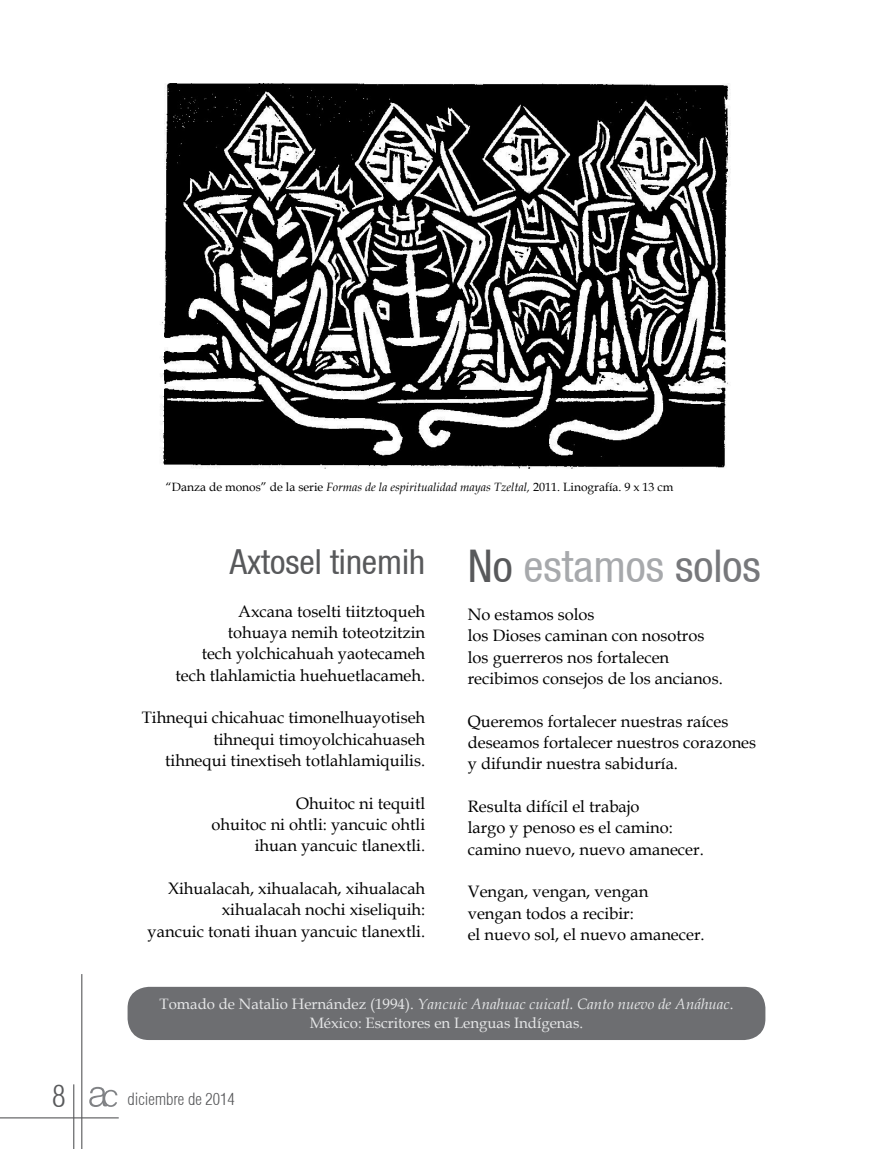
<style>
.page{position:relative;width:893px;height:1149px;background:#fff}
.page>*{position:absolute;margin:0;border:0;box-sizing:border-box;transform-origin:0 0}
.t1{font:condensed 45px "Helvetica 57";color:#a7a9ac}
.t2{font:condensed 34.5px "Helvetica 57";color:#58595b}
.t3{font:300 condensed 30.3px "Helvetica";color:#58595b}
.t4{font:16.5px/21.3px "Book Antiqua";color:#000;text-align:right}
.t5{font:300 condensed 16.5px "Helvetica";color:#58595b}
.t6{font:15px/19.5px "Book Antiqua";color:#e6e7e8;text-align:center}
.t7{font:12px "Book Antiqua";color:#000}
.s1{font-style:italic}
.s2{color:#58595b}
.s3{color:#77787b}
</style>
<div class="page">
<hr style="left:81px;top:973px;width:1px;height:175px;background:#58595b">
<hr style="left:0;top:1116px;width:119px;height:2px;background:#58595b">
<hr style="left:73px;top:1083px;width:1px;height:65px;background:#58595b">
<svg style="left:89px;top:1086px;width:28px;height:20px"></svg>
<div style="left:128px;top:986px;width:637px;height:53px;background:#6d6e71;border-radius:21px"></div>
<img style="left:160px;top:83px;width:571px;height:386px">
<p class="t7" style="left:166px;top:478px;width:509px">“Danza de monos” de la serie <span class="s1">Formas de la espiritualidad mayas Tzeltal,</span> 2011. Linografía. 9 x 13 cm</p>
<h2 class="t2" style="left:230px;top:542px;width:197px">Axtosel tinemih</h2>
<p class="t4" style="left:175px;top:600px;width:251px">Axcana toselti tiitztoqueh tohuaya nemih toteotzitzin<br>tech yolchicahuah yaotecameh tech tlahlamictia huehuetlacameh.</p>
<p class="t4" style="left:142px;top:706px;width:285px">Tihnequi chicahuac timonelhuayotiseh tihnequi timoyolchicahuaseh<br>tihnequi tinextiseh totlahlamiquilis.</p>
<p class="t4" style="left:211px;top:791px;width:215px">Ohuitoc ni tequitl<br>ohuitoc ni ohtli: yancuic ohtli ihuan yancuic tlanextli.</p>
<p class="t4" style="left:148px;top:877px;width:279px">Xihualacah, xihualacah, xihualacah xihualacah nochi xiseliquih:<br>yancuic tonati ihuan yancuic tlanextli.</p>
<h1 class="t1" style="left:468px;top:539px;width:295px"><span class="s2">No</span> estamos <span class="s3">solos</span></h1>
<p class="t4" style="left:468px;top:603px;width:257px;text-align:left">No estamos solos<br>los Dioses caminan con nosotros los guerreros nos fortalecen recibimos consejos de los ancianos.</p>
<p class="t4" style="left:468px;top:709px;width:290px;text-align:left">Queremos fortalecer nuestras raíces deseamos fortalecer nuestros corazones y difundir nuestra sabiduría.</p>
<p class="t4" style="left:468px;top:795px;width:238px;text-align:left">Resulta difícil el trabajo<br>largo y penoso es el camino: camino nuevo, nuevo amanecer.</p>
<p class="t4" style="left:468px;top:880px;width:238px;text-align:left">Vengan, vengan, vengan vengan todos a recibir:<br>el nuevo sol, el nuevo amanecer.</p>
<p class="t6" style="left:160px;top:993px;width:575px">Tomado de Natalio Hernández (1994). <span class="s1">Yancuic Anahuac cuicatl. Canto nuevo de Anáhuac</span>.<br>México: Escritores en Lenguas Indígenas.</p>
<h3 class="t3" style="left:52px;top:1076px;width:15px">8</h3>
<p class="t5" style="left:128px;top:1088px;width:109px">diciembre de 2014</p>
</div>
